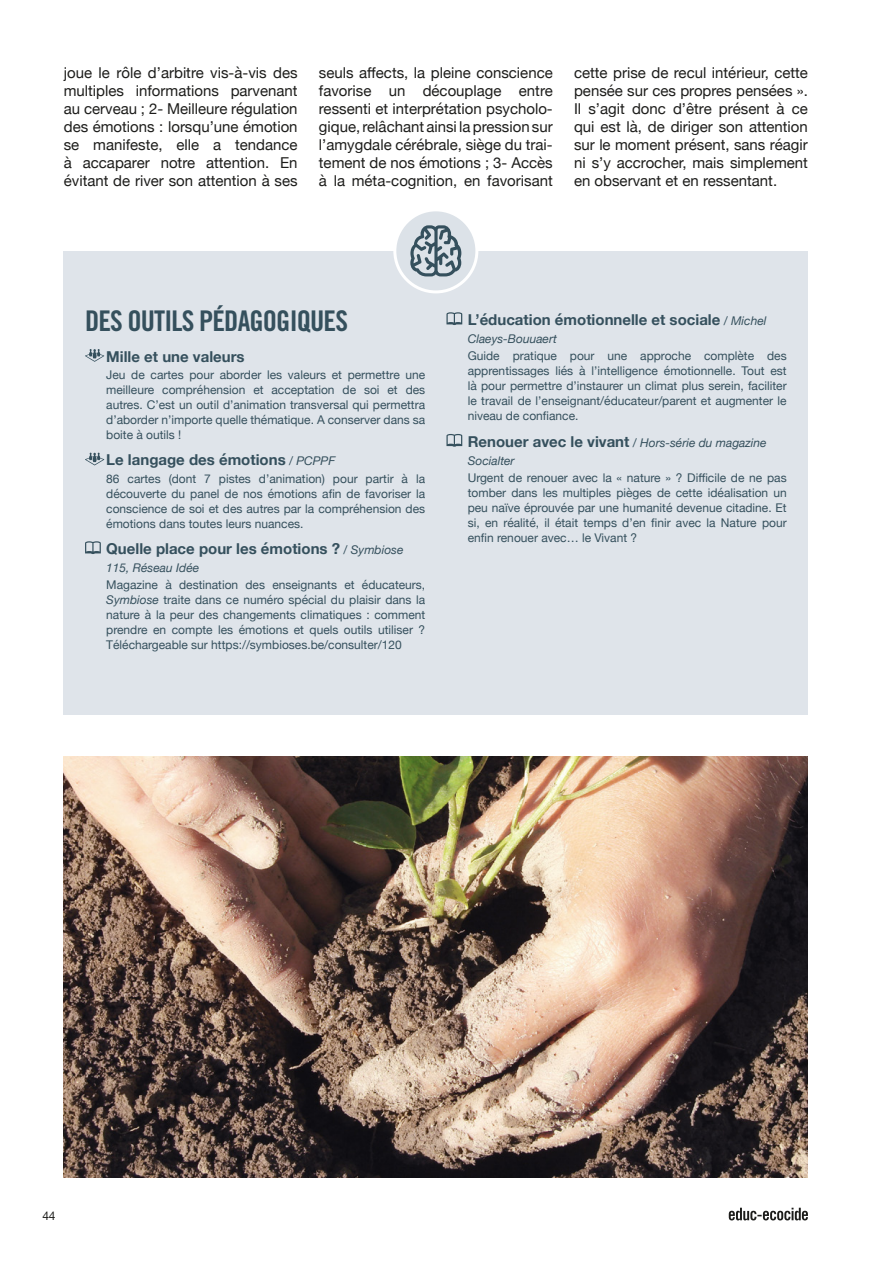
<style>
.page{position:relative;width:893px;height:1263px;background:#fff}
.page>*{position:absolute;margin:0;border:0;box-sizing:border-box;transform-origin:0 0}
.TITRES_-_brain___mus{font:28.5px "Trade Gothic LT Std Bd Cn 20";letter-spacing:-.03em;color:#35505d}
.BODYCOPY{font:15px/18px "Helvetica Neue";color:#1d1d1b;text-align:justify}
.SOUS-TITRES_-_brain{font:700 15px "Helvetica Neue";color:#35505d}
.BODYCOPY_-_brain{font:12px/15px "Helvetica Neue";color:#35505d;text-align:justify}
.SOUS-TITRES_-_brain-2{font:italic 12px/18px "Helvetica Neue";color:#35505d}
.t1{font:12px "Helvetica Neue";color:#1d1d1b}
.s1{font-weight:400;font-style:italic;font-size:12px}
.s2{font-style:italic}
.s3{font-weight:700;font-style:normal;font-size:15px}
</style>
<div class="page">
<div style="left:64px;top:251px;width:744px;height:463px;background:#dce2e8"></div>
<svg style="left:85px;top:349px;width:19px;height:13px"></svg>
<svg style="left:85px;top:453px;width:19px;height:12px"></svg>
<svg style="left:85px;top:541px;width:16px;height:13px"></svg>
<svg style="left:446px;top:312px;width:16px;height:13px"></svg>
<svg style="left:446px;top:434px;width:16px;height:13px"></svg>
<div style="left:395px;top:210px;width:82px;height:82px;background:#dce2e8;border-radius:50%"></div>
<div style="left:393px;top:208px;width:85px;height:85px;border:3px solid #fff;border-radius:50%"></div>
<svg style="left:410px;top:225px;width:51px;height:51px"></svg>
<img style="left:64px;top:757px;width:744px;height:421px">
<svg style="left:729px;top:1208px;width:79px;height:12px"></svg>
<p class="BODYCOPY" style="left:64px;top:65px;width:235px">joue le rôle d’arbitre vis-à-vis des multiples informations parvenant au cerveau ; 2- Meilleure régulation des émotions : lorsqu’une émotion se manifeste, elle a tendance à accaparer notre attention. En évitant de river son attention à ses</p>
<p class="BODYCOPY" style="left:319px;top:65px;width:235px">seuls affects, la pleine conscience favorise un découplage entre ressenti et interprétation psycholo&shy;gique, relâchant ainsi la pression sur l’amygdale cérébrale, siège du trai&shy;tement de nos émotions ; 3- Accès à la méta-cognition, en favorisant</p>
<p class="BODYCOPY" style="left:574px;top:65px;width:235px">cette prise de recul intérieur, cette pensée sur ces propres pensées ».<br>Il s’agit donc d’être présent à ce qui est là, de diriger son attention sur le moment présent, sans réagir ni s’y accrocher, mais simplement en observant et en ressentant.</p>
<p class="TITRES_-_brain___mus" style="left:85px;top:303px;width:264px">DES OUTILS PÉDAGOGIQUES</p>
<p class="SOUS-TITRES_-_brain" style="left:106px;top:345px;width:140px">Mille et une valeurs</p>
<p class="BODYCOPY_-_brain" style="left:106px;top:368px;width:320px">Jeu de cartes pour aborder les valeurs et permettre une meilleure compréhension et acceptation de soi et des autres. C’est un outil d’animation transversal qui permettra d’aborder n’importe quelle thématique. A conserver dans sa boite à outils !</p>
<p class="SOUS-TITRES_-_brain" style="left:106px;top:448px;width:230px">Le langage des émotions <span class="s1">/ PCPPF</span></p>
<p class="BODYCOPY_-_brain" style="left:106px;top:471px;width:320px">86 cartes (dont 7 pistes d’animation) pour partir à la découverte du panel de nos émotions afin de favoriser la conscience de soi et des autres par la compréhension des émotions dans toutes leurs nuances.</p>
<p class="SOUS-TITRES_-_brain" style="left:106px;top:537px;width:299px">Quelle place pour les émotions ? <span class="s1">/ Symbiose</span></p>
<p class="SOUS-TITRES_-_brain-2" style="left:106px;top:559px;width:94px">115, Réseau Idée</p>
<p class="BODYCOPY_-_brain" style="left:106px;top:578px;width:320px">Magazine à destination des enseignants et éducateurs, <span class="s2">Symbiose</span> traite dans ce numéro spécial du plaisir dans la nature à la peur des changements climatiques : comment prendre en compte les émotions et quels outils utiliser ?<br>Téléchargeable sur https://symbioses.be/consulter/120</p>
<p class="SOUS-TITRES_-_brain" style="left:468px;top:308px;width:300px">L’éducation émotionnelle et sociale <span class="s1">/ Michel</span></p>
<p class="SOUS-TITRES_-_brain-2" style="left:468px;top:330px;width:91px">Claeys-Bouuaert</p>
<p class="BODYCOPY_-_brain" style="left:468px;top:349px;width:320px">Guide pratique pour une approche complète des apprentissages liés à l’intelligence émotionnelle. Tout est là pour permettre d’instaurer un climat plus serein, faciliter le travail de l’enseignant/éducateur/parent et augmenter le niveau de confiance.</p>
<p class="SOUS-TITRES_-_brain-2" style="left:468px;top:434px;width:300px"><span class="s3">Renouer avec le vivant</span> / Hors-série du magazine<br>Socialter</p>
<p class="BODYCOPY_-_brain" style="left:468px;top:471px;width:320px">Urgent de renouer avec la « nature » ? Difficile de ne pas tomber dans les multiples pièges de cette idéalisation un peu naïve éprouvée par une humanité devenue citadine. Et si, en réalité, il était temps d’en finir avec la Nature pour enfin renouer avec… le Vivant ?</p>
<p class="t1" style="left:43px;top:1207px;width:14px">44</p>
</div>
